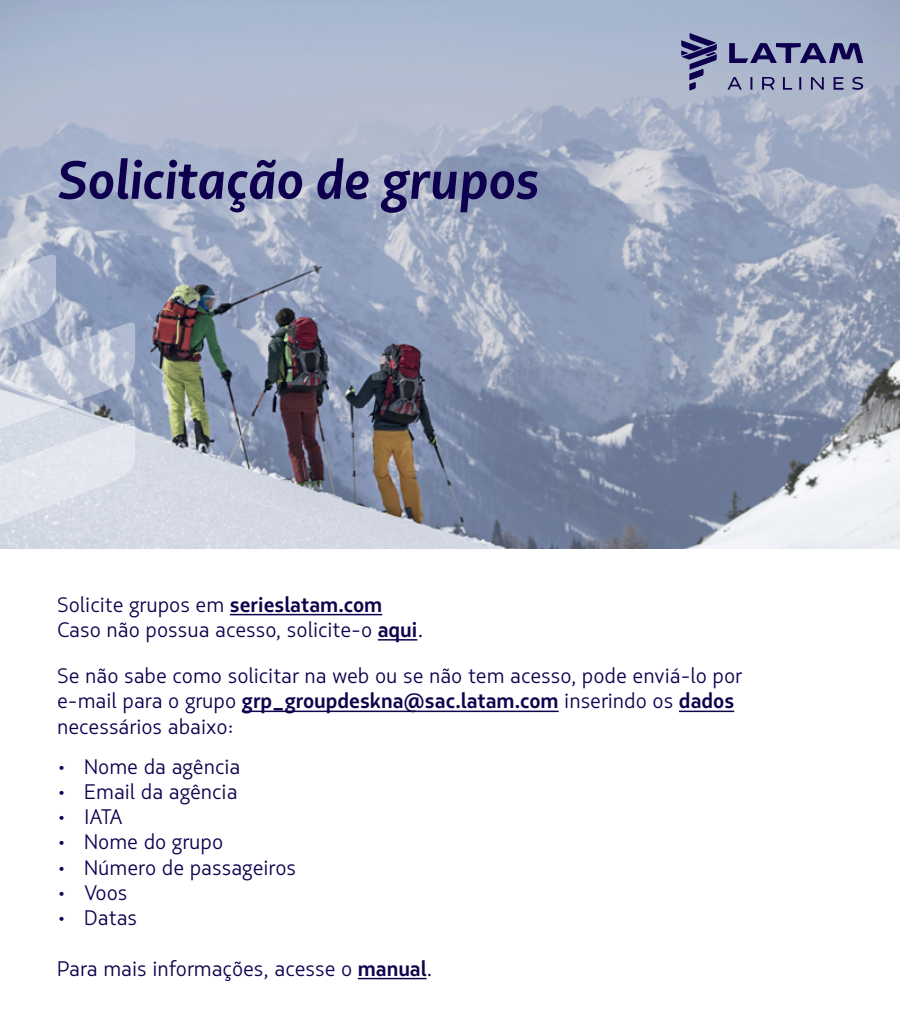
<style>
.page{position:relative;width:900px;height:1011px;background:#fff}
.page>*{position:absolute;margin:0;border:0;box-sizing:border-box;transform-origin:0 0}
.t1{font:italic 700 54px "Latam Sans";color:#0f004f}
.t2{font:21px/25.2px "Latam Sans";color:#0f004f}
.t3{font:21px/25.2px "Latam Sans";color:#0e034c}
.s1{font-weight:700}
.s2{font-weight:700;color:#0e034c}
</style>
<div class="page">
<img style="left:0;top:0;width:900px;height:548px">
<svg style="left:0;top:252px;width:135px;height:297px;background:#c2cad9"></svg>
<hr style="left:230px;top:613px;width:152px;height:2px;background:#0e034c">
<hr style="left:378px;top:639px;width:39px;height:1px;background:#0e034c">
<hr style="left:242px;top:710px;width:317px;height:1px;background:#0e034c">
<hr style="left:679px;top:710px;width:55px;height:1px;background:#0e034c">
<hr style="left:358px;top:977px;width:69px;height:1px;background:#0e034c">
<svg style="left:729px;top:43px;width:134px;height:20px;background:#616192"></svg>
<svg style="left:681px;top:33px;width:36px;height:57px;background:#72749e"></svg>
<svg style="left:727px;top:77px;width:136px;height:13px;background:#878cad"></svg>
<h1 class="t1" style="left:57px;top:145px;width:483px">Solicitação de grupos</h1>
<p class="t3" style="left:57px;top:592px;width:368px">Solicite grupos em <span class="s1">serieslatam.com<br></span>Caso não possua acesso, solicite-o <span class="s1">aqui</span>.</p>
<p class="t2" style="left:57px;top:663px;width:686px">Se não sabe como solicitar na web ou se não tem acesso, pode enviá-lo por e-mail para o grupo <span class="s2">grp_groupdeskna@sac.latam.com</span> inserindo os <span class="s2">dados </span>necessários abaixo:</p>
<p class="t2" style="left:57px;top:754px;width:185px">• Nome da agência</p>
<p class="t2" style="left:57px;top:779px;width:182px">• Email da agência</p>
<p class="t2" style="left:57px;top:804px;width:67px">• IATA</p>
<p class="t2" style="left:57px;top:829px;width:168px">• Nome do grupo</p>
<p class="t2" style="left:57px;top:855px;width:240px">• Número de passageiros</p>
<p class="t2" style="left:57px;top:880px;width:72px">• Voos</p>
<p class="t2" style="left:57px;top:905px;width:82px">• Datas</p>
<p class="t2" style="left:57px;top:955px;width:377px">Para mais informações, acesse o <span class="s2">manual</span>.</p>
</div>
